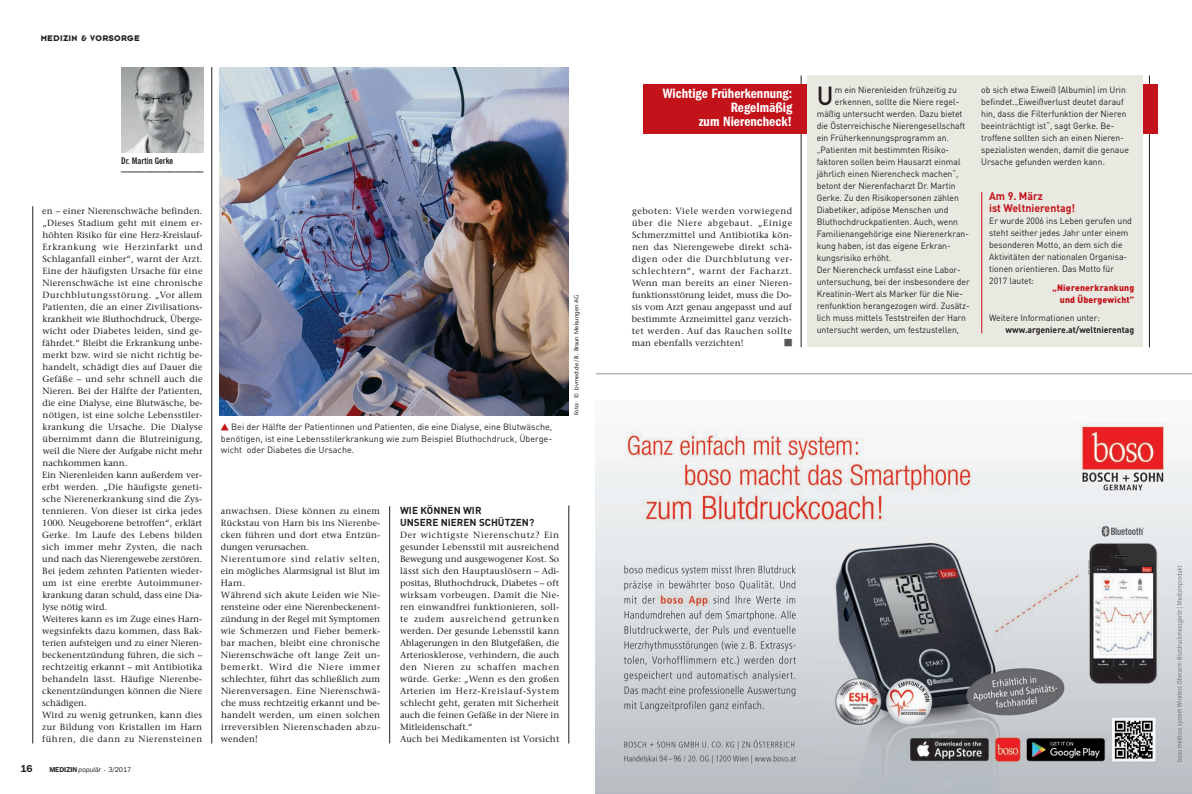
<style>
.page{position:relative;width:1192px;height:794px;background:#fff}
.page>*{position:absolute;margin:0;border:0;box-sizing:border-box;transform-origin:0 0}
.t1{font:500 25.8px "DIN";color:#231f20;scale:.96 1}
.t2{font:600 condensed 14px/14px "Franklin Gothic";color:#fff;text-align:right;scale:.96 1}
.t3{font:700 11px/12px "DIN";color:#c4121a;scale:.96 1}
.t4{font:700 10px/12px "DIN";color:#231f20}
.t5{font:700 condensed 10px "News Gothic BT";color:#231f20}
.t6{font:600 10px "Franklin Gothic IT Cby BT";color:#231f20}
.t7{font:10px "Zapf Dingbats";color:#57585a}
.t8{font:9px/12px "Stone Serif";letter-spacing:.025em;color:#231f20}
.t9{font:9px/12px "DIN";color:#231f20;scale:.96 1}
.t10{font:9px/11.5px "DIN";color:#231f20;text-align:justify}
.t11{font:900 9px/12px "DIN";letter-spacing:.02em;color:#c4121a;text-align:right;scale:.96 1}
.t12{font:700 9px "DIN";color:#231f20;scale:.96 1}
.t13{font:700 9px "Bonn";letter-spacing:.05em;color:#231f20}
.t14{font:700 condensed 9px "News Gothic BT";color:#231f20}
.t15{font:600 7px "Franklin Gothic IT Cby BT";color:#231f20}
.t16{font:6px "Stone Sans";color:#231f20}
.s1{font-weight:400;font-style:italic}
.s2{font-weight:400}
.s3{color:#c4121a}
</style>
<div class="page">
<img style="left:595px;top:422px;width:596px;height:372px">
<img style="left:121px;top:67px;width:82px;height:85px">
<hr style="left:211px;top:67px;width:1px;height:676px;background:#231f20">
<hr style="left:32px;top:206px;width:1px;height:537px;background:#231f20">
<hr style="left:389px;top:506px;width:1px;height:237px;background:#231f20">
<hr style="left:568px;top:505px;width:1px;height:238px;background:#231f20">
<hr style="left:595px;top:373px;width:596px;height:1px;background:#939598">
<img style="left:220px;top:67px;width:348px;height:348px">
<hr style="left:1148px;top:76px;width:1px;height:271px;background:#231f20">
<hr style="left:800px;top:76px;width:1px;height:271px;background:#231f20">
<div style="left:643px;top:84px;width:514px;height:49px;background:#c4121a"></div>
<div style="left:807px;top:76px;width:336px;height:271px;background:#e9e9e2"></div>
<hr style="left:981px;top:192px;width:1px;height:141px;background:#c4121a">
<p class="t13" style="left:41px;top:32px;width:100px">MEDIZIN &amp; VORSORGE</p>
<p class="t14" style="left:121px;top:158px;width:53px">Dr. Martin Gerke</p>
<p class="t5" style="left:121px;top:163px;width:84px">_________________</p>
<p class="t8" style="left:42px;top:206px;width:162px">en – einer Nierenschwäche befinden. „Dieses Stadium geht mit einem er&shy;höhten Risiko für eine Herz-Kreislauf-Erkrankung wie Herzinfarkt und Schlag anfall einher“, warnt der Arzt.<br>Eine der häufigsten Ursache für eine Nierenschwäche ist eine chronische Durchblutungsstörung. „Vor allem Patienten, die an einer Zivilisations&shy;krankheit wie Bluthochdruck, Überge&shy;wicht oder Diabetes leiden, sind ge&shy;fährdet.“ Bleibt die Erkrankung unbe&shy;merkt bzw. wird sie nicht richtig be&shy;handelt, schädigt dies auf Dauer die Gefäße – und sehr schnell auch die Nieren. Bei der Hälfte der Patienten, die eine Dialyse, eine Blutwäsche, be - nötigen, ist eine solche Lebensstiler&shy;krankung die Ursache. Die Dialyse übernimmt dann die Blutreinigung, weil die Niere der Aufgabe nicht mehr nachkommen kann.<br>Ein Nierenleiden kann außerdem ver&shy;erbt werden. „Die häufigste geneti&shy;sche Nierenerkrankung sind die Zys - tennieren. Von dieser ist cirka jedes 1000. Neugeborene betroffen“, erklärt Gerke. Im Laufe des Lebens bilden sich immer mehr Zysten, die nach und nach das Nierengewebe zerstören.<br>Bei jedem zehnten Patienten wieder&shy;um ist eine ererbte Autoimmuner&shy;krankung daran schuld, dass eine Dia&shy;lyse nötig wird.<br>Weiteres kann es im Zuge eines Harn&shy;wegsinfekts dazu kommen, dass Bak&shy;terien aufsteigen und zu einer Nieren&shy;beckenentzündung führen, die sich – rechtzeitig erkannt – mit Antibiotika behandeln lässt. Häufige Nierenbe - cken entzündungen können die Niere schädigen.<br>Wird zu wenig getrunken, kann dies zur Bildung von Kristallen im Harn füh ren, die dann zu Nierensteinen</p>
<p class="t6" style="left:20px;top:765px;width:14px">16</p>
<p class="t15" style="left:49px;top:767px;width:84px">MEDIZIN <span class="s1">populär</span> <sup>.</sup> <span class="s2">3/2017</span></p>
<p class="t10" style="left:221px;top:421px;width:333px"><span class="s3">▲</span> Bei der Hälfte der Patientinnen und Patienten, die eine Dialyse, eine Blutwäsche, benötigen, ist eine Lebensstilerkrankung wie zum Beispiel Bluthochdruck, Überge&shy;wicht oder Diabetes die Ursache.</p>
<p class="t16" style="left:574px;top:415px;width:122px;rotate:-90deg">Foto: © bvmed.de / B. Braun Melsungen AG</p>
<p class="t8" style="left:221px;top:506px;width:161px">anwachsen. Diese können zu einem<br>Rückstau von Harn bis ins Nierenbe - cken führen und dort etwa Entzün&shy;dungen verursachen.<br>Nierentumore sind relativ selten, ein mögliches Alarmsignal ist Blut im<br>Harn.<br>Während sich akute Leiden wie Nie&shy;rensteine oder eine Nierenbeckenent&shy;zündung in der Regel mit Symptomen wie Schmerzen und Fieber bemerk&shy;bar machen, bleibt eine chronische<br>Nierenschwäche oft lange Zeit un - bemerkt. Wird die Niere immer schlechter, führt das schließlich zum<br>Nierenversagen. Eine Nierenschwä - che muss rechtzeitig erkannt und be&shy;handelt wer den, um einen solchen irreversiblen Nierenschaden abzu&shy;wenden!</p>
<p class="t4" style="left:400px;top:504px;width:136px">WIE KÖNNEN WIR<br>UNSERE NIEREN SCHÜTZEN?</p>
<p class="t8" style="left:400px;top:530px;width:161px">Der wichtigste Nierenschutz? Ein gesunder Lebensstil mit ausreichend Bewegung und ausgewogener Kost. So lässt sich den Hauptauslösern – Adi - positas, Bluthochdruck, Diabetes – oft wirksam vorbeugen. Damit die Nie - ren einwandfrei funktionieren, soll&shy;te zudem ausreichend getrunken wer den. Der gesunde Lebensstil kann Ablagerungen in den Blut gefä ßen, die Ar teriosklerose, verhindern, die auch den Nieren zu schaffen machen würde. Gerke: „Wenn es den gro ßen Ar terien im Herz-Kreislauf-System schlecht geht, geraten mit Sicherheit auch die feinen Gefäße in der Niere in Mitleidenschaft.“<br>Auch bei Medikamenten ist Vorsicht</p>
<h2 class="t2" style="left:662px;top:86px;width:136px">Wichtige Früherkennung:<br>Regelmäßig<br>zum Nierencheck!</h2>
<p class="t8" style="left:631px;top:206px;width:162px;text-align:justify">geboten: Viele werden vorwiegend über die Niere abgebaut. „Einige Schmerzmittel und Antibiotika kön&shy;nen das Nierengewebe direkt schä - digen oder die Durchblutung ver&shy;schlechtern“, warnt der Facharzt.<br>Wenn man bereits an einer Nieren&shy;funktionsstörung leidet, muss die Do&shy;sis vom Arzt genau angepasst und auf bestimmte Arzneimittel ganz verzich&shy;tet werden. Auf das Rauchen sollte man ebenfalls verzichten!</p>
<p class="t7" style="left:784px;top:336px;width:9px">■</p>
<h1 class="t1" style="left:816px;top:81px;width:19px">U</h1>
<p class="t9" style="left:834px;top:83px;width:129px">m ein Nierenleiden frühzeitig zu</p>
<p class="t9" style="left:834px;top:95px;width:131px">erkennen, sollte die Niere regel-</p>
<p class="t9" style="left:816px;top:107px;width:153px">mäßig untersucht werden. Dazu bietet</p>
<p class="t9" style="left:816px;top:119px;width:156px">die Österreichische Nierengesellschaft</p>
<p class="t9" style="left:816px;top:131px;width:139px">ein Früherkennungsprogramm an.</p>
<p class="t9" style="left:816px;top:143px;width:140px">„Patienten mit bestimmten Risiko -</p>
<p class="t9" style="left:816px;top:155px;width:151px">faktoren sollen beim Hausarzt einmal</p>
<p class="t9" style="left:816px;top:167px;width:149px">jährlich einen Nierencheck machen“,</p>
<p class="t9" style="left:816px;top:179px;width:146px">betont der Nierenfacharzt Dr. Martin</p>
<p class="t9" style="left:816px;top:191px;width:150px">Gerke. Zu den Risikoper sonen zählen</p>
<p class="t9" style="left:816px;top:203px;width:139px">Diabetiker, adipöse Men schen und</p>
<p class="t9" style="left:816px;top:215px;width:149px">Bluthochdruckpatienten. Auch, wenn</p>
<p class="t9" style="left:816px;top:227px;width:160px">Familienangehörige eine Nierener kran -</p>
<p class="t9" style="left:816px;top:239px;width:141px">kung haben, ist das eigene Er kran -</p>
<p class="t9" style="left:816px;top:251px;width:79px">kungs risiko erhöht.</p>
<p class="t9" style="left:816px;top:263px;width:152px">Der Nierencheck umfasst eine Labor-</p>
<p class="t9" style="left:816px;top:275px;width:161px">untersuchung, bei der insbesondere der</p>
<p class="t9" style="left:816px;top:287px;width:154px">Kreatinin-Wert als Marker für die Nie-</p>
<p class="t9" style="left:816px;top:299px;width:161px">renfunktion herangezogen wird. Zusätz-</p>
<p class="t9" style="left:816px;top:311px;width:157px">lich muss mittels Teststreifen der Harn</p>
<p class="t9" style="left:816px;top:323px;width:150px">untersucht werden, um fest zustellen,</p>
<p class="t9" style="left:981px;top:83px;width:155px">ob sich etwa Eiweiß (Albumin) im Urin befindet.„Eiweiß verlust deutet darauf hin, dass die Filterfunk tion der Nieren beeinträchtigt ist“, sagt Gerke. Be - troffene sollten sich an einen Nieren - spezialisten wenden, damit die genaue Ursache gefunden werden kann.</p>
<p class="t3" style="left:989px;top:191px;width:91px">Am 9. März<br>ist Weltnierentag!</p>
<p class="t9" style="left:989px;top:215px;width:150px">Er wurde 2006 ins Leben gerufen und steht seither jedes Jahr unter einem besonderen Motto, an dem sich die<br>Aktivitäten der nationalen Organisa&shy;tionen orientieren. Das Motto für<br>2017 lautet:</p>
<p class="t11" style="left:1052px;top:282px;width:87px">„Nierenerkrankung und Übergewicht”</p>
<p class="t9" style="left:989px;top:312px;width:117px">Weitere Informationen unter:</p>
<p class="t12" style="left:1005px;top:325px;width:135px">www.argeniere.at/weltnierentag</p>
</div>
